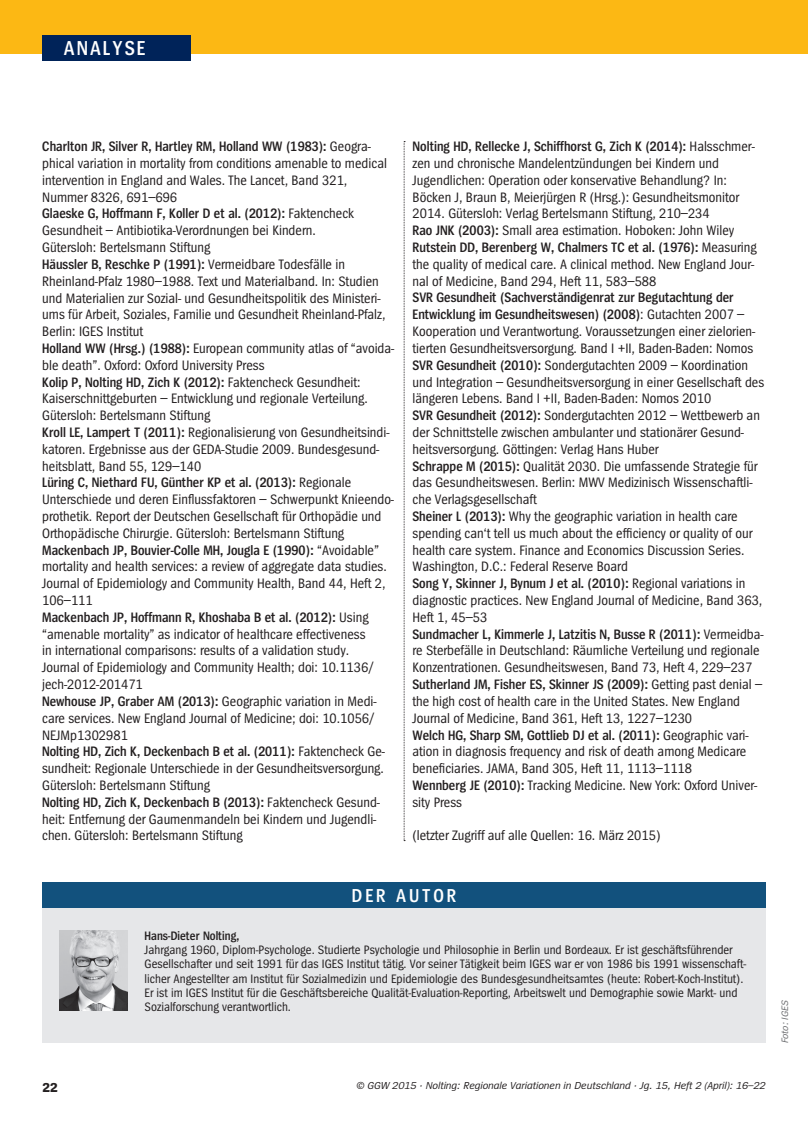
<style>
.page{position:relative;width:811px;height:1126px;background:#fff}
.page>*{position:absolute;margin:0;border:0;box-sizing:border-box;transform-origin:0 0}
.t1{font:600 21px "Spiegel Cd";letter-spacing:.1em;color:#fff}
.t2{font:600 19.5px "Spiegel Cd";letter-spacing:.15em;color:#fff}
.t3{font:14.25px/16.8px "Spiegel Cd";color:#231f20}
.t4{font:700 13.5px "Spiegel";color:#231f20}
.t5{font:12.75px/14.2px "Spiegel Cd";color:#231f20}
.t6{font:600 12.75px "Spiegel Cd";color:#231f20}
.t7{font:italic 10.5px "Spiegel";color:#231f20}
.t8{font:italic 9.75px "Spiegel";color:#6c6d70}
.s1{font-weight:600}
</style>
<div class="page">
<div style="left:0;top:0;width:808px;height:54px;background:#fcb814"></div>
<div style="left:43px;top:35px;width:148px;height:25px;background:#002359"></div>
<svg style="left:404px;top:141px;width:1px;height:700px"></svg>
<div style="left:43px;top:882px;width:722px;height:161px;background:#e6e7e9"></div>
<div style="left:43px;top:882px;width:722px;height:25px;background:#12517d"></div>
<img style="left:60px;top:930px;width:68px;height:80px">
<h1 class="t1" style="left:64px;top:37px;width:83px">ANALYSE</h1>
<p class="t3" style="left:42px;top:138px;width:354px"><span class="s1">Charlton JR, Silver R, Hartley RM, Holland WW (1983):</span> Geogra&shy;phical variation in mortality from conditions amenable to medical intervention in England and Wales. The Lancet, Band 321, Nummer 8326, 691–696<br><span class="s1">Glaeske G, Hoffmann F, Koller D et al. (2012):</span> Faktencheck Gesundheit – Antibiotika-Verordnungen bei Kindern.<br>Gütersloh: Bertelsmann Stiftung<br><span class="s1">Häussler B, Reschke P (1991):</span> Vermeidbare Todesfälle in Rheinland-Pfalz 1980–1988. Text und Materialband. In: Studien und Materialien zur Sozial- und Gesundheitspolitik des Ministeri&shy;ums für Arbeit, Soziales, Familie und Gesundheit Rheinland-Pfalz, Berlin: IGES Institut<br><span class="s1">Holland WW (Hrsg.) (1988):</span> European community atlas of “avoida&shy;ble death”. Oxford: Oxford University Press<br><span class="s1">Kolip P, Nolting HD, Zich K (2012):</span> Faktencheck Gesundheit:<br>Kaiserschnittgeburten – Entwicklung und regionale Verteilung.<br>Gütersloh: Bertelsmann Stiftung<br><span class="s1">Kroll LE, Lampert T (2011):</span> Regionalisierung von Gesundheitsindi&shy;katoren. Ergebnisse aus der GEDA-Studie 2009. Bundesgesund&shy;heitsblatt, Band 55, 129–140<br><span class="s1">Lüring C, Niethard FU, Günther KP et al. (2013):</span> Regionale Unterschiede und deren Einflussfaktoren – Schwerpunkt Knieendo&shy;prothetik. Report der Deutschen Gesellschaft für Orthopädie und Orthopädische Chirurgie. Gütersloh: Bertelsmann Stiftung <span class="s1">Mackenbach JP, Bouvier-Colle MH, Jougla E (1990):</span> “Avoidable” mortality and health services: a review of aggregate data studies.<br>Journal of Epidemiology and Community Health, Band 44, Heft 2, 106–111<br><span class="s1">Mackenbach JP, Hoffmann R, Khoshaba B et al. (2012):</span> Using “amenable mortality” as indicator of healthcare effectiveness<br>in international comparisons: results of a validation study.<br>Journal of Epidemiology and Community Health; doi: 10.1136/ jech-2012-201471<br><span class="s1">Newhouse JP, Graber AM (2013):</span> Geographic variation in Medi&shy;care services. New England Journal of Medicine; doi: 10.1056/ NEJMp1302981<br><span class="s1">Nolting HD, Zich K, Deckenbach B et al. (2011):</span> Faktencheck Ge&shy;sundheit: Regionale Unterschiede in der Gesundheitsversorgung.<br>Gütersloh: Bertelsmann Stiftung<br><span class="s1">Nolting HD, Zich K, Deckenbach B (2013):</span> Faktencheck Gesund&shy;heit: Entfernung der Gaumenmandeln bei Kindern und Jugendli&shy;chen. Gütersloh: Bertelsmann Stiftung</p>
<p class="t3" style="left:412px;top:138px;width:346px"><span class="s1">Nolting HD, Rellecke J, Schiffhorst G, Zich K (2014):</span> Halsschmer&shy;zen und chronische Mandelentzündungen bei Kindern und Jugendlichen: Operation oder konservative Behandlung? In:<br>Böcken J, Braun B, Meierjürgen R (Hrsg.): Gesundheitsmonitor 2014. Gütersloh: Verlag Bertelsmann Stiftung, 210–234<br><span class="s1">Rao JNK (2003):</span> Small area estimation. Hoboken: John Wiley <span class="s1">Rutstein DD, Berenberg W, Chalmers TC et al. (1976):</span> Measuring the quality of medical care. A clinical method. New England Jour&shy;nal of Medicine, Band 294, Heft 11, 583–588</p>
<p class="t3" style="left:412px;top:290px;width:353px"><span class="s1">SVR Gesundheit (Sachverständigenrat zur Begutachtung der Entwicklung im Gesundheitswesen) (2008)</span>: Gutachten 2007 – Kooperation und Verantwortung. Voraussetzungen einer zielorien&shy;tierten Gesundheitsversorgung. Band I +II, Baden-Baden: Nomos <span class="s1">SVR Gesundheit (2010):</span> Sondergutachten 2009 – Koordination und Integration – Gesundheitsversorgung in einer Gesellschaft des längeren Lebens. Band I +II, Baden-Baden: Nomos 2010<br><span class="s1">SVR Gesundheit (2012):</span> Sondergutachten 2012 – Wettbewerb an der Schnittstelle zwischen ambulanter und stationärer Gesund&shy;heitsversorgung. Göttingen: Verlag Hans Huber<br><span class="s1">Schrappe M (2015):</span> Qualität 2030. Die umfassende Strategie für das Gesundheitswesen. Berlin: MWV Medizinisch Wissenschaftli&shy;che Verlagsgesellschaft<br><span class="s1">Sheiner L (2013):</span> Why the geographic variation in health care spending can‘t tell us much about the efficiency or quality of our health care system. Finance and Economics Discussion Series.<br>Washington, D.C.: Federal Reserve Board<br><span class="s1">Song Y, Skinner J, Bynum J et al. (2010):</span> Regional variations in diagnostic practices. New England Journal of Medicine, Band 363, Heft 1, 45–53<br><span class="s1">Sundmacher L, Kimmerle J, Latzitis N, Busse R (2011):</span> Vermeidba&shy;re Sterbefälle in Deutschland: Räumliche Verteilung und regionale Konzentrationen. Gesundheitswesen, Band 73, Heft 4, 229–237<br><span class="s1">Sutherland JM, Fisher ES, Skinner JS (2009):</span> Getting past denial – the high cost of health care in the United States. New England Journal of Medicine, Band 361, Heft 13, 1227–1230<br><span class="s1">Welch HG, Sharp SM, Gottlieb DJ et al. (2011):</span> Geographic vari&shy;ation in diagnosis frequency and risk of death among Medicare beneficiaries. JAMA, Band 305, Heft 11, 1113–1118<br><span class="s1">Wennberg JE (2010):</span> Tracking Medicine. New York: Oxford Univer&shy;sity Press</p>
<p class="t3" style="left:412px;top:827px;width:250px">(letzter Zugriff auf alle Quellen: 16. März 2015)</p>
<h2 class="t2" style="left:352px;top:885px;width:106px">DER AUTOR</h2>
<p class="t6" style="left:145px;top:929px;width:96px">Hans-Dieter Nolting,</p>
<p class="t5" style="left:145px;top:943px;width:603px">Jahrgang 1960, Diplom-Psychologe. Studierte Psychologie und Philosophie in Berlin und Bordeaux. Er ist geschäftsführender Gesellschafter und seit 1991 für das IGES Institut tätig. Vor seiner Tätigkeit beim IGES war er von 1986 bis 1991 wissenschaft&shy;licher Angestellter am Institut für Sozialmedizin und Epidemiologie des Bundesgesundheitsamtes (heute: Robert-Koch-Institut).<br>Er ist im IGES Institut für die Geschäftsbereiche Qualität-Evaluation-Reporting, Arbeitswelt und Demographie sowie Markt- und Sozialforschung verantwortlich.</p>
<p class="t4" style="left:43px;top:1080px;width:17px">22</p>
<p class="t7" style="left:356px;top:1080px;width:411px">© GGW 2015 · Nolting: Regionale Variationen in Deutschland · Jg. 15, Heft 2 (April): 16–22</p>
<p class="t8" style="left:780px;top:1043px;width:45px;rotate:-90deg">Foto: IGES</p>
</div>
